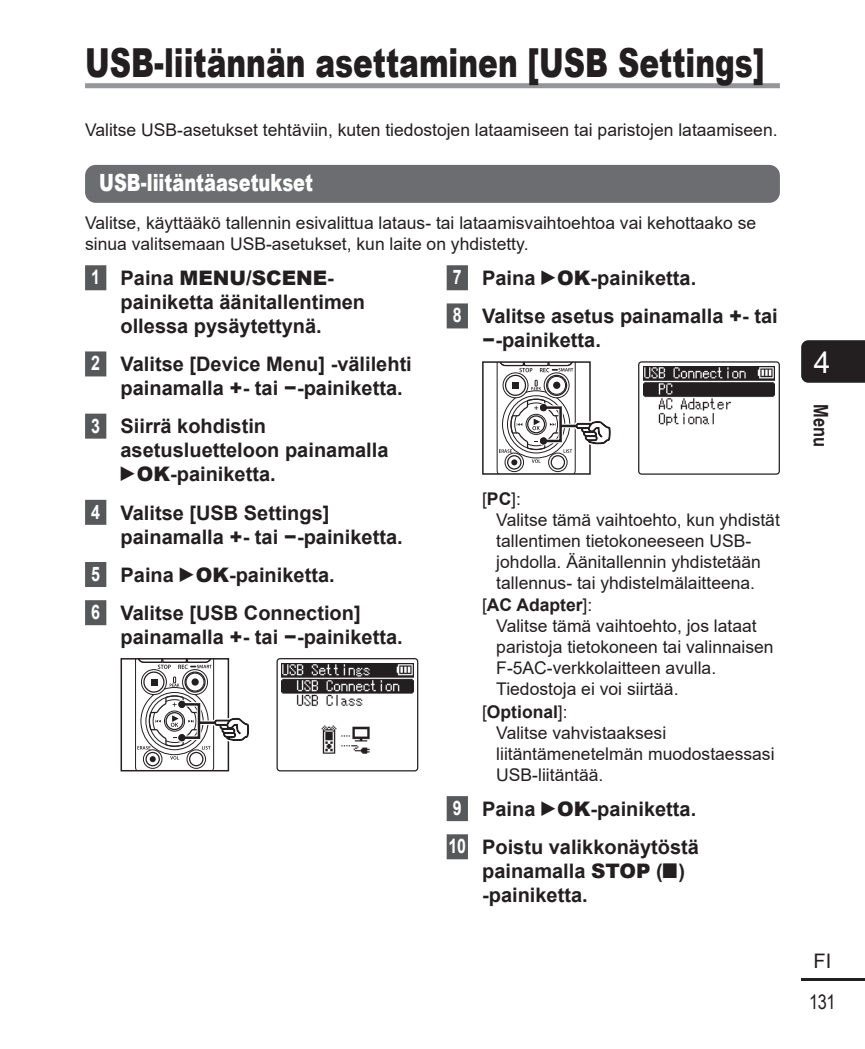
<style>
.page{position:relative;width:865px;height:1049px;background:#fff}
.page>*{position:absolute;margin:0;border:0;box-sizing:border-box;transform-origin:0 0}
.t1{font:900 40px "Arial";color:#231f20;scale:.74 1}
.t2{font:30px "Arial";color:#fff}
.t3{font:900 23.75px "Arial";color:#fff;scale:.75 1}
.t4{font:700 20px/24px "Arial";color:#231f20}
.t5{font:700 20px "Arial Narrow";color:#231f20}
.t6{font:20px "Arial Narrow";color:#231f20}
.t7{font:20px "Arial";color:#231f20}
.t8{font:17.5px/21px "Arial";color:#231f20}
.s1{color:#fff}
.s2{font-weight:900}
.s3{font-family:"AP Yakumono";font-weight:400}
.s4{font-weight:700}
</style>
<div class="page">
<hr style="left:801px;top:978px;width:64px;height:3px;background:#231f20">
<div style="left:801px;top:340px;width:64px;height:43px;background:#231f20"></div>
<div style="left:85px;top:165px;width:695px;height:38px;background:#6c6d70;border-radius:11px"></div>
<div style="left:85px;top:265px;width:21px;height:25px;background:#57585a"></div>
<div style="left:85px;top:351px;width:21px;height:25px;background:#57585a"></div>
<div style="left:85px;top:414px;width:21px;height:25px;background:#57585a"></div>
<div style="left:85px;top:500px;width:21px;height:25px;background:#57585a"></div>
<div style="left:85px;top:562px;width:21px;height:25px;background:#57585a"></div>
<div style="left:85px;top:600px;width:21px;height:25px;background:#57585a"></div>
<div style="left:120px;top:658px;width:109px;height:113px;border:2px solid #231f20"></div>
<svg style="left:126px;top:659px;width:124px;height:112px"></svg>
<svg style="left:201px;top:720px;width:11px;height:5px"></svg>
<div style="left:177px;top:733px;width:9px;height:9px;border:2px solid #fff;border-radius:50%"></div>
<div style="left:177px;top:700px;width:9px;height:9px;border:2px solid #fff;border-radius:50%"></div>
<div style="left:180px;top:702px;width:21px;height:38px;border:4px solid #fff"></div>
<div style="left:181px;top:703px;width:19px;height:36px;border:2px solid #231f20"></div>
<div style="left:178px;top:701px;width:7px;height:7px;background:#231f20;border-radius:50%"></div>
<div style="left:178px;top:734px;width:7px;height:7px;background:#231f20;border-radius:50%"></div>
<hr style="left:199px;top:721px;width:16px;height:3px;background:#231f20">
<img style="left:281px;top:663px;width:132px;height:91px">
<div style="left:276px;top:658px;width:142px;height:113px;border:1px solid #231f20;border-radius:3px"></div>
<div style="left:446px;top:265px;width:22px;height:25px;background:#57585a"></div>
<div style="left:446px;top:303px;width:22px;height:25px;background:#57585a"></div>
<div style="left:446px;top:796px;width:22px;height:25px;background:#57585a"></div>
<div style="left:446px;top:834px;width:22px;height:25px;background:#57585a"></div>
<div style="left:482px;top:361px;width:108px;height:114px;border:2px solid #231f20"></div>
<svg style="left:488px;top:362px;width:123px;height:112px"></svg>
<img style="left:643px;top:367px;width:131px;height:59px">
<div style="left:638px;top:361px;width:142px;height:114px;border:1px solid #231f20;border-radius:3px"></div>
<div style="left:85px;top:83px;width:695px;height:5px;background:#939598"></div>
<h1 class="t1" style="left:85px;top:34px;width:919px">USB-liitännän asettaminen [USB Settings]</h1>
<p class="t8" style="left:85px;top:119px;width:694px">Valitse USB-asetukset tehtäviin, kuten tiedostojen lataamiseen tai paristojen lataamiseen.</p>
<h3 class="t3" style="left:99px;top:166px;width:286px">USB-liitäntäasetukset</h3>
<p class="t8" style="left:85px;top:213px;width:672px">Valitse, käyttääkö tallennin esivalittua lataus- tai lataamisvaihtoehtoa vai kehottaako se sinua valitsemaan USB-asetukset, kun laite on yhdistetty.</p>
<p class="t4" style="left:120px;top:266px;width:246px;text-indent:-29px"><span class="s1">1</span> Paina <span class="s2">MENU/SCENE&shy;</span>painiketta äänitallentimen ollessa pysäytettynä.</p>
<p class="t4" style="left:120px;top:352px;width:293px;text-indent:-29px"><span class="s1">2</span> Valitse [Device Menu] -välilehti painamalla <span class="s2">+</span>- tai <span class="s2">−</span>-painiketta.</p>
<p class="t4" style="left:120px;top:414px;width:269px;text-indent:-29px"><span class="s1">3</span> Siirrä kohdistin asetusluetteloon painamalla <span class="s3">`</span><span class="s2">OK</span>-painiketta.</p>
<p class="t4" style="left:120px;top:501px;width:284px;text-indent:-29px"><span class="s1">4</span> Valitse [USB Settings] painamalla <span class="s2">+</span>- tai <span class="s2">−</span>-painiketta.</p>
<p class="t4" style="left:91px;top:556px;width:271px;line-height:38.2px"><span class="s1">5</span> Paina <span class="s3">`</span><span class="s2">OK</span>-painiketta.<br><span class="s1">6</span> Valitse [USB Connection]</p>
<p class="t4" style="left:120px;top:625px;width:284px">painamalla <span class="s2">+</span>- tai <span class="s2">−</span>-painiketta.</p>
<p class="t4" style="left:453px;top:259px;width:326px;line-height:38.2px"><span class="s1">7</span> Paina <span class="s3">`</span><span class="s2">OK</span>-painiketta.<br><span class="s1">8</span> Valitse asetus painamalla <span class="s2">+</span>- tai</p>
<p class="t4" style="left:482px;top:328px;width:120px"><span class="s2">−</span>-painiketta.</p>
<p class="t8" style="left:496px;top:488px;width:285px;text-indent:-14px">[<span class="s4">PC</span>]:<br>Valitse tämä vaihtoehto, kun yhdistät tallentimen tietokoneeseen USB&shy;johdolla. Äänitallennin yhdistetään tallennus- tai yhdistelmälaitteena.</p>
<p class="t8" style="left:496px;top:595px;width:279px;text-indent:-14px">[<span class="s4">AC Adapter</span>]:<br>Valitse tämä vaihtoehto, jos lataat paristoja tietokoneen tai valinnaisen<br>F-5AC-verkkolaitteen avulla.<br>Tiedostoja ei voi siirtää.</p>
<p class="t8" style="left:496px;top:701px;width:280px;text-indent:-14px">[<span class="s4">Optional</span>]:<br>Valitse vahvistaaksesi liitäntämenetelmän muodostaessasi<br>USB-liitäntää.</p>
<p class="t4" style="left:448px;top:790px;width:252px;line-height:38.2px"><span class="s1">9</span> Paina <span class="s3">`</span><span class="s2">OK</span>-painiketta.<br><span class="s1">10</span> Poistu valikkonäytöstä</p>
<p class="t4" style="left:482px;top:859px;width:205px">painamalla <span class="s2">STOP</span> (<span class="s3">4</span>) -painiketta.</p>
<h2 class="t2" style="left:814px;top:342px;width:18px">4</h2>
<p class="t5" style="left:836px;top:404px;width:44px;rotate:90deg">Menu</p>
<p class="t7" style="left:813px;top:947px;width:19px">FI</p>
<p class="t6" style="left:809px;top:988px;width:28px">131</p>
</div>
